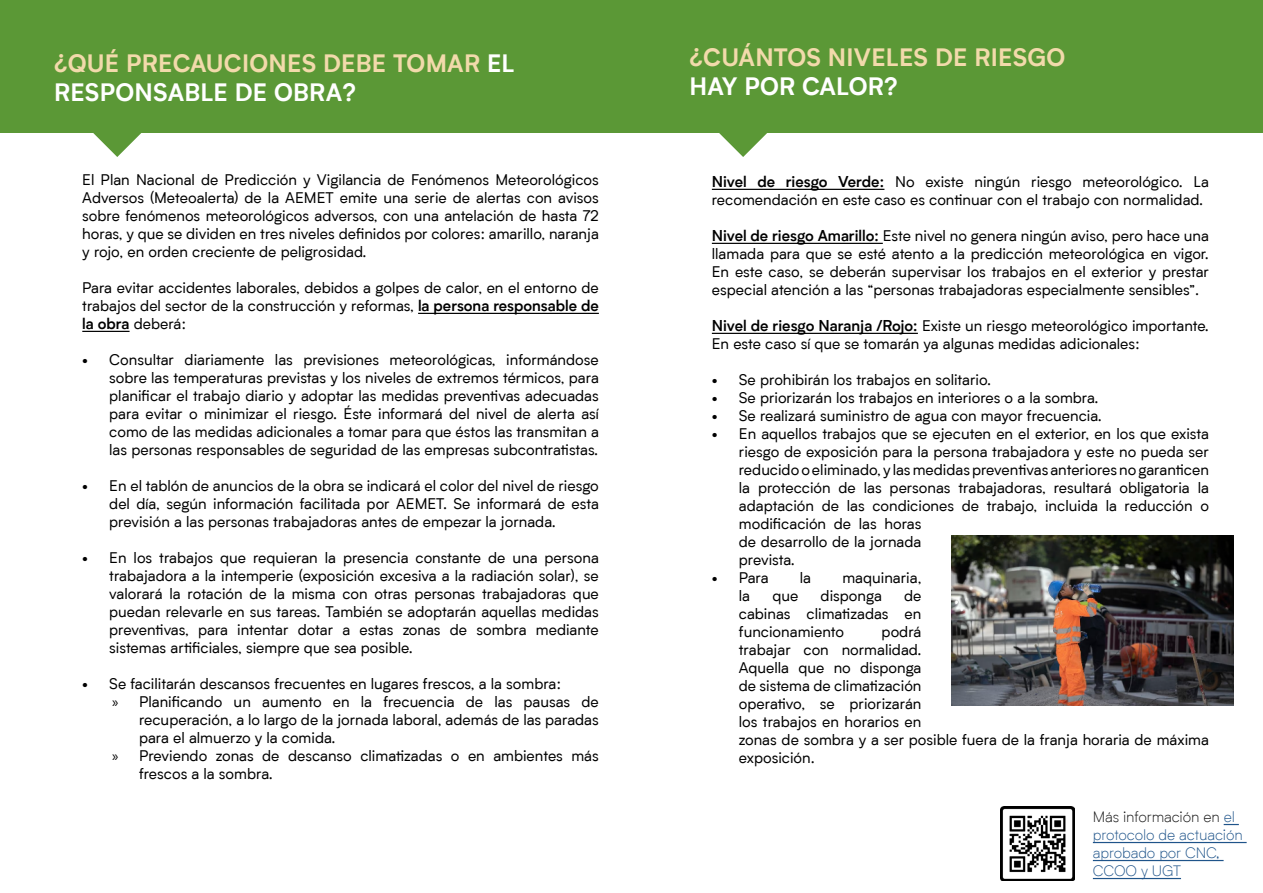
<style>
.page{position:relative;width:1263px;height:893px;background:#fff}
.page>*{position:absolute;margin:0;border:0;box-sizing:border-box;transform-origin:0 0}
.t1{font:700 24px/28.8px "Biotif";letter-spacing:.01em;color:#f2daab}
.t2{font:700 24px "Biotif";letter-spacing:.01em;color:#fff}
.t3{font:15px/18px "Biotif";color:#000;text-align:justify}
.t4{font:300 15px/18px "Biotif";letter-spacing:-.01em;color:#1f548a}
.s1{color:#fff}
.s2{font-weight:600}
.s3{font-family:"Myriad Pro"}
.s4{color:#121212}
</style>
<div class="page">
<div style="left:0;top:0;width:1263px;height:133px;background:#5b9836"></div>
<svg style="left:93px;top:133px;width:48px;height:24px"></svg>
<svg style="left:719px;top:133px;width:48px;height:24px"></svg>
<hr style="left:418px;top:313px;width:181px;height:1px;background:#000">
<hr style="left:82px;top:331px;width:48px;height:1px;background:#000">
<hr style="left:712px;top:189px;width:172px;height:1px;background:#000">
<hr style="left:712px;top:243px;width:171px;height:1px;background:#000">
<hr style="left:712px;top:333px;width:206px;height:1px;background:#000">
<svg style="left:1224px;top:824px;width:15px;height:1px"></svg>
<hr style="left:1093px;top:842px;width:154px;height:1px;background:#1f548a">
<hr style="left:1093px;top:860px;width:130px;height:1px;background:#1f548a">
<hr style="left:1093px;top:878px;width:88px;height:1px;background:#1f548a">
<img style="left:951px;top:535px;width:282px;height:170px">
<img style="left:1000px;top:806px;width:74px;height:75px">
<h1 class="t1" style="left:54px;top:47px;width:462px">¿QUÉ PRECAUCIONES DEBE TOMAR <span class="s1">EL<br>RESPONSABLE DE OBRA?</span></h1>
<p class="t3" style="left:82px;top:170px;width:518px">El Plan Nacional de Predicción y Vigilancia de Fenómenos Meteorológicos Adversos (Meteoalerta) de la AEMET emite una serie de alertas con avisos sobre fenómenos meteorológicos adversos, con una antelación de hasta 72 horas, y que se dividen en tres niveles definidos por colores: amarillo, naranja y rojo, en orden creciente de peligrosidad.</p>
<p class="t3" style="left:82px;top:278px;width:518px">Para evitar accidentes laborales, debidos a golpes de calor, en el entorno de trabajos del sector de la construcción y reformas, <span class="s2">la persona responsable de la obra</span> deberá:</p>
<p class="t3" style="left:109px;top:350px;width:491px;text-indent:-27px">• Consultar diariamente las previsiones meteorológicas, informándose sobre las temperaturas previstas y los niveles de extremos térmicos, para planificar el trabajo diario y adoptar las medidas preventivas adecuadas para evitar o minimizar el riesgo. Éste informará del nivel de alerta así como de las medidas adicionales a tomar para que éstos las transmitan a las personas responsables de seguridad de las empresas subcontratistas.</p>
<p class="t3" style="left:109px;top:476px;width:491px;text-indent:-27px">• En el tablón de anuncios de la obra se indicará el color del nivel de riesgo del día, según información facilitada por AEMET. Se informará de esta previsión a las personas trabajadoras antes de empezar la jornada.</p>
<p class="t3" style="left:109px;top:548px;width:491px;text-indent:-27px">• En los trabajos que requieran la presencia constante de una persona trabajadora a la intemperie (exposición excesiva a la radiación solar), se valorará la rotación de la misma con otras personas trabajadoras que puedan relevarle en sus tareas. También se adoptarán aquellas medidas preventivas, para intentar dotar a estas zonas de sombra mediante sistemas artificiales, siempre que sea posible.</p>
<p class="t3" style="left:82px;top:674px;width:480px">• Se facilitarán descansos frecuentes en lugares frescos, a la sombra:</p>
<p class="t3" style="left:112px;top:692px;width:488px"><span class="s3">»</span> Planificando un aumento en la frecuencia de las pausas de</p>
<p class="t3" style="left:139px;top:710px;width:461px">recuperación, a lo largo de la jornada laboral, además de las paradas</p>
<p class="t3" style="left:139px;top:728px;width:198px">para el almuerzo y la comida.</p>
<p class="t3" style="left:112px;top:746px;width:488px"><span class="s3">»</span> Previendo zonas de descanso climatizadas o en ambientes más</p>
<p class="t3" style="left:139px;top:764px;width:135px">frescos a la sombra.</p>
<h1 class="t1" style="left:689px;top:41px;width:377px">¿CUÁNTOS NIVELES DE RIESGO</h1>
<h1 class="t2" style="left:689px;top:68px;width:210px">HAY POR CALOR?</h1>
<p class="t3" style="left:712px;top:172px;width:499px"><span class="s2">Nivel de riesgo Verde:</span> No existe ningún riesgo meteorológico. La recomendación en este caso es continuar con el trabajo con normalidad.</p>
<p class="t3" style="left:712px;top:226px;width:499px"><span class="s2">Nivel de riesgo Amarillo:</span> Este nivel no genera ningún aviso, pero hace una llamada para que se esté atento a la predicción meteorológica en vigor.<br>En este caso, se deberán supervisar los trabajos en el exterior y prestar especial atención a las “personas trabajadoras especialmente sensibles”.</p>
<p class="t3" style="left:712px;top:316px;width:499px"><span class="s2">Nivel de riesgo Naranja /Rojo:</span> Existe un riesgo meteorológico importante.<br>En este caso sí que se tomarán ya algunas medidas adicionales:</p>
<p class="t3" style="left:712px;top:370px;width:281px">• Se prohibirán los trabajos en solitario.</p>
<p class="t3" style="left:712px;top:388px;width:388px">• Se priorizarán los trabajos en interiores o a la sombra.</p>
<p class="t3" style="left:712px;top:406px;width:391px">• Se realizará suministro de agua con mayor frecuencia.</p>
<p class="t3" style="left:739px;top:424px;width:472px;text-align:left;text-indent:-27px">• En aquellos trabajos que se ejecuten en el exterior, en los que exista riesgo de exposición para la persona trabajadora y este no pueda ser reducido o eliminado, y las medidas preventivas anteriores no garanticen la protección de las personas trabajadoras, resultará obligatoria la adaptación de las condiciones de trabajo, incluida la reducción o modificación de las horas<br>de desarrollo de la jornada<br>prevista.</p>
<p class="t3" style="left:712px;top:568px;width:58px">• Para</p>
<p class="t3" style="left:800px;top:568px;width:13px">la</p>
<p class="t3" style="left:842px;top:568px;width:81px">maquinaria,</p>
<p class="t3" style="left:739px;top:586px;width:13px">la</p>
<p class="t3" style="left:772px;top:586px;width:27px">que</p>
<p class="t3" style="left:820px;top:586px;width:63px">disponga</p>
<p class="t3" style="left:739px;top:586px;width:184px;text-indent:165px">de cabinas climatizadas en funcionamiento</p>
<p class="t3" style="left:739px;top:622px;width:472px;text-align:left;text-indent:143px">podrá<br>trabajar con normalidad.<br>Aquella que no disponga<br>de sistema de climatización<br>operativo, se priorizarán<br>los trabajos en horarios en<br>zonas de sombra y a ser posible fuera de la franja horaria de máxima exposición.</p>
<p class="t4" style="left:1093px;top:807px;width:151px"><span class="s4">Más información en</span> el protocolo de actuación aprobado por CNC,<br>CCOO y UGT</p>
</div>
